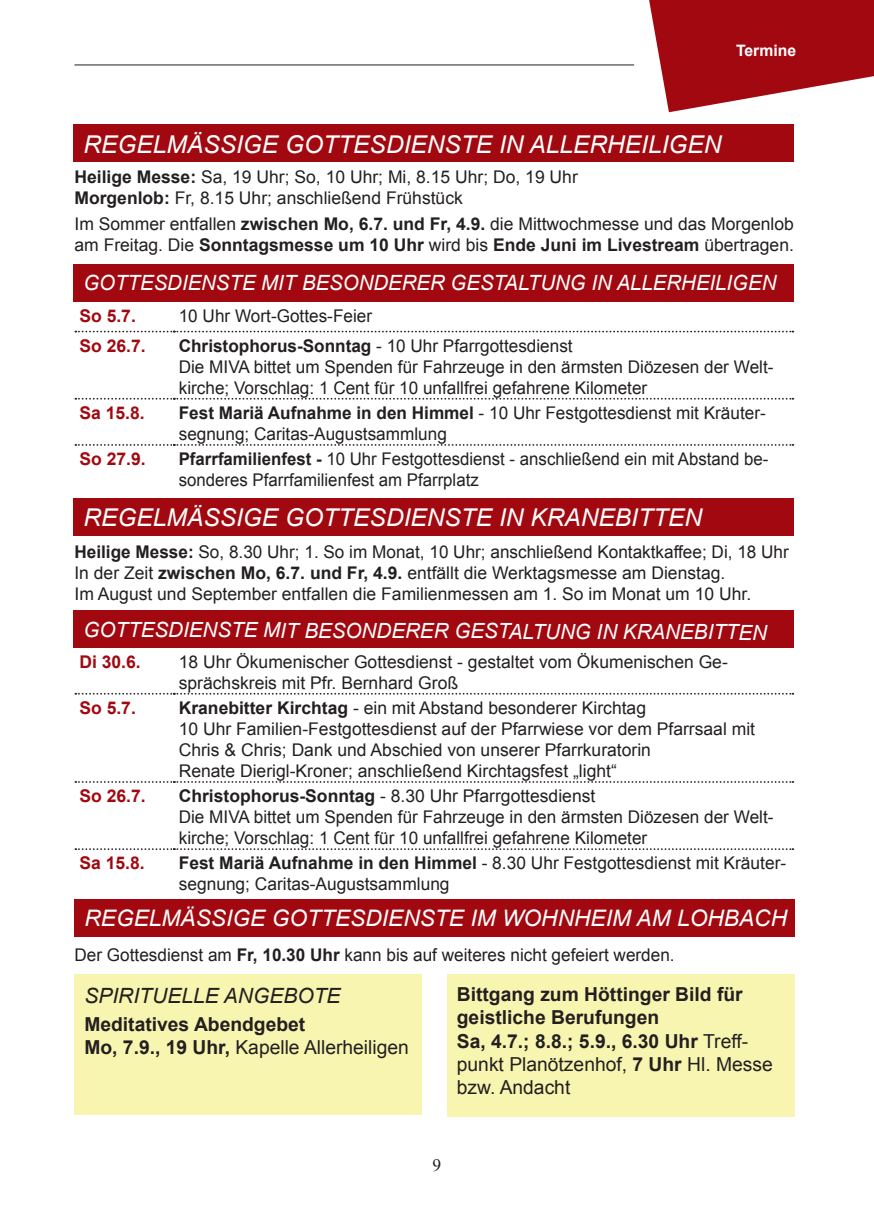
<style>
.page{position:relative;width:874px;height:1221px;background:#fff}
.page>*{position:absolute;margin:0;border:0;box-sizing:border-box;transform-origin:0 0}
.t1{font:italic 24.5px "Arial";color:#fff}
.t2{font:italic 22.75px "Arial";color:#fff}
.t3{font:italic 21px "Arial";color:#fff}
.t4{font:italic 21px "Arial";color:#231f20}
.t5{font:700 19.25px/23.1px "Arial";color:#231f20}
.t6{font:17.5px/21px "Arial";color:#231f20}
.t7{font:17.5px/21px "Arial";color:#231f20;scale:.96 1}
.t8{font:700 17.5px "Arial";color:#a1080f}
.t9{font:17.5px "Times New Roman";color:#231f20}
.t10{font:700 15.75px "Arial";color:#fff}
.s1{font-weight:700}
.s2{font-weight:400}
</style>
<div class="page">
<svg style="left:75px;top:331px;width:718px;height:1px"></svg>
<svg style="left:75px;top:398px;width:718px;height:1px"></svg>
<svg style="left:75px;top:444px;width:718px;height:2px"></svg>
<svg style="left:75px;top:693px;width:718px;height:1px"></svg>
<svg style="left:75px;top:781px;width:718px;height:1px"></svg>
<svg style="left:75px;top:848px;width:718px;height:2px"></svg>
<div style="left:73px;top:125px;width:720px;height:37px;background:#a1080f"></div>
<div style="left:73px;top:265px;width:720px;height:37px;background:#a1080f"></div>
<div style="left:73px;top:498px;width:720px;height:37px;background:#a1080f"></div>
<div style="left:73px;top:610px;width:720px;height:37px;background:#a1080f"></div>
<div style="left:74px;top:899px;width:720px;height:37px;background:#a1080f"></div>
<div style="left:74px;top:974px;width:348px;height:140px;background:#f7f5b0"></div>
<div style="left:446px;top:974px;width:348px;height:142px;background:#f7f5b0"></div>
<svg style="left:629px;top:0;width:244px;height:113px"></svg>
<hr style="left:74px;top:64px;width:559px;height:1px;background:#231f20">
<p class="t10" style="left:735px;top:40px;width:62px">Termine</p>
<h1 class="t1" style="left:83px;top:128px;width:639px">REGELMÄSSIGE GOTTESDIENSTE IN ALLERHEILIGEN</h1>
<p class="t6" style="left:74px;top:167px;width:504px"><span class="s1">Heilige Messe:</span> Sa, 19 Uhr; So, 10 Uhr; Mi, 8.15 Uhr; Do, 19 Uhr<br><span class="s1">Morgenlob:</span> Fr, 8.15 Uhr; anschließend Frühstück</p>
<p class="t6" style="left:74px;top:214px;width:720px">Im Sommer entfallen <span class="s1">zwischen Mo, 6.7. und Fr, 4.9.</span> die Mittwochmesse und das Morgenlob am Freitag. Die <span class="s1">Sonntagsmesse um 10 Uhr</span> wird bis <span class="s1">Ende Juni im Livestream</span> übertragen.</p>
<p class="t3" style="left:83px;top:269px;width:694px">GOTTESDIENSTE MIT BESONDERER GESTALTUNG IN ALLERHEILIGEN</p>
<p class="t8" style="left:79px;top:304px;width:58px">So 5.7.</p>
<p class="t6" style="left:179px;top:306px;width:195px">10 Uhr Wort-Gottes-Feier</p>
<p class="t8" style="left:79px;top:334px;width:68px">So 26.7.</p>
<p class="t6" style="left:179px;top:335px;width:596px"><span class="s1">Christophorus-Sonntag</span> - 10 Uhr Pfarrgottesdienst<br>Die MIVA bittet um Spenden für Fahrzeuge in den ärmsten Diözesen der Welt&shy;kirche; Vorschlag: 1 Cent für 10 unfallfrei gefahrene Kilometer</p>
<p class="t8" style="left:79px;top:401px;width:67px">Sa 15.8.</p>
<p class="t6" style="left:179px;top:402px;width:588px"><span class="s1">Fest Mariä Aufnahme in den Himmel</span> - 10 Uhr Festgottesdienst mit Kräuter&shy;segnung; Caritas-Augustsammlung</p>
<p class="t8" style="left:79px;top:447px;width:68px">So 27.9.</p>
<p class="t7" style="left:179px;top:448px;width:615px"><span class="s1">Pfarrfamilienfest -</span> 10 Uhr Festgottesdienst - anschließend ein mit Abstand be&shy;sonderes Pfarrfamilienfest am Pfarrplatz</p>
<h1 class="t1" style="left:83px;top:501px;width:620px">REGELMÄSSIGE GOTTESDIENSTE IN KRA NEBITTEN</h1>
<p class="t6" style="left:74px;top:541px;width:715px"><span class="s1">Heilige Messe:</span> So, 8.30 Uhr; 1. So im Monat, 10 Uhr; anschließend Kontaktkaffee; Di, 18 Uhr<br>In der Zeit <span class="s1">zwischen Mo, 6.7. und Fr, 4.9.</span> entfällt die Werktagsmesse am Dienstag.<br>Im August und September entfallen die Familienmessen am 1. So im Monat um 10 Uhr.</p>
<p class="t3" style="left:83px;top:617px;width:685px">GOTTESDIENSTE MIT BESONDERER GESTALTUNG IN KRA NEBITTEN</p>
<p class="t8" style="left:79px;top:650px;width:63px">Di 30.6.</p>
<p class="t6" style="left:179px;top:651px;width:550px">18 Uhr Ökumenischer Gottesdienst - gestaltet vom Ökumenischen Ge&shy;sprächskreis mit Pfr. Bernhard Groß</p>
<p class="t8" style="left:79px;top:696px;width:58px">So 5.7.</p>
<p class="t6" style="left:179px;top:697px;width:577px"><span class="s1">Kranebitter Kirchtag</span> - ein mit Abstand besonderer Kirchtag<br>10 Uhr Familien-Festgottesdienst auf der Pfarrwiese vor dem Pfarrsaal mit Chris &amp; Chris; Dank und Abschied von unserer Pfarrkuratorin<br>Renate Dierigl-Kroner; anschließend Kirchtagsfest „light“</p>
<p class="t8" style="left:79px;top:784px;width:68px">So 26.7.</p>
<p class="t6" style="left:179px;top:785px;width:596px"><span class="s1">Christophorus-Sonntag</span> - 8.30 Uhr Pfarrgottesdienst<br>Die MIVA bittet um Spenden für Fahrzeuge in den ärmsten Diözesen der Welt&shy;kirche; Vorschlag: 1 Cent für 10 unfallfrei gefahrene Kilometer</p>
<p class="t8" style="left:79px;top:851px;width:67px">Sa 15.8.</p>
<p class="t6" style="left:179px;top:852px;width:608px"><span class="s1">Fest Mariä Aufnahme in den Himmel</span> - 8.30 Uhr Festgottesdienst mit Kräuter&shy;segnung; Caritas-Augustsammlung</p>
<h2 class="t2" style="left:84px;top:903px;width:703px">REGELMÄSSIGE GOTTESDIENSTE IM WOHNHEIM AM LOHBACH</h2>
<p class="t6" style="left:74px;top:944px;width:601px">Der Gottesdienst am <span class="s1">Fr, 10.30 Uhr</span> kann bis auf weiteres nicht gefeiert werden.</p>
<p class="t4" style="left:84px;top:981px;width:257px">SPIRITUELLE ANGEBOTE</p>
<p class="t5" style="left:84px;top:1012px;width:326px">Meditatives Abendgebet<br>Mo, 7.9., 19 Uhr, <span class="s2">Kapelle Allerheiligen</span></p>
<p class="t5" style="left:456px;top:983px;width:317px">Bittgang zum Höttinger Bild für geistliche Berufungen<br>Sa, 4.7.; 8.8.; 5.9., 6.30 Uhr <span class="s2">Treff&shy;punkt Planötzenhof,</span> 7 Uhr <span class="s2">Hl. Messe bzw. Andacht</span></p>
<p class="t9" style="left:432px;top:1152px;width:10px">9</p>
</div>
